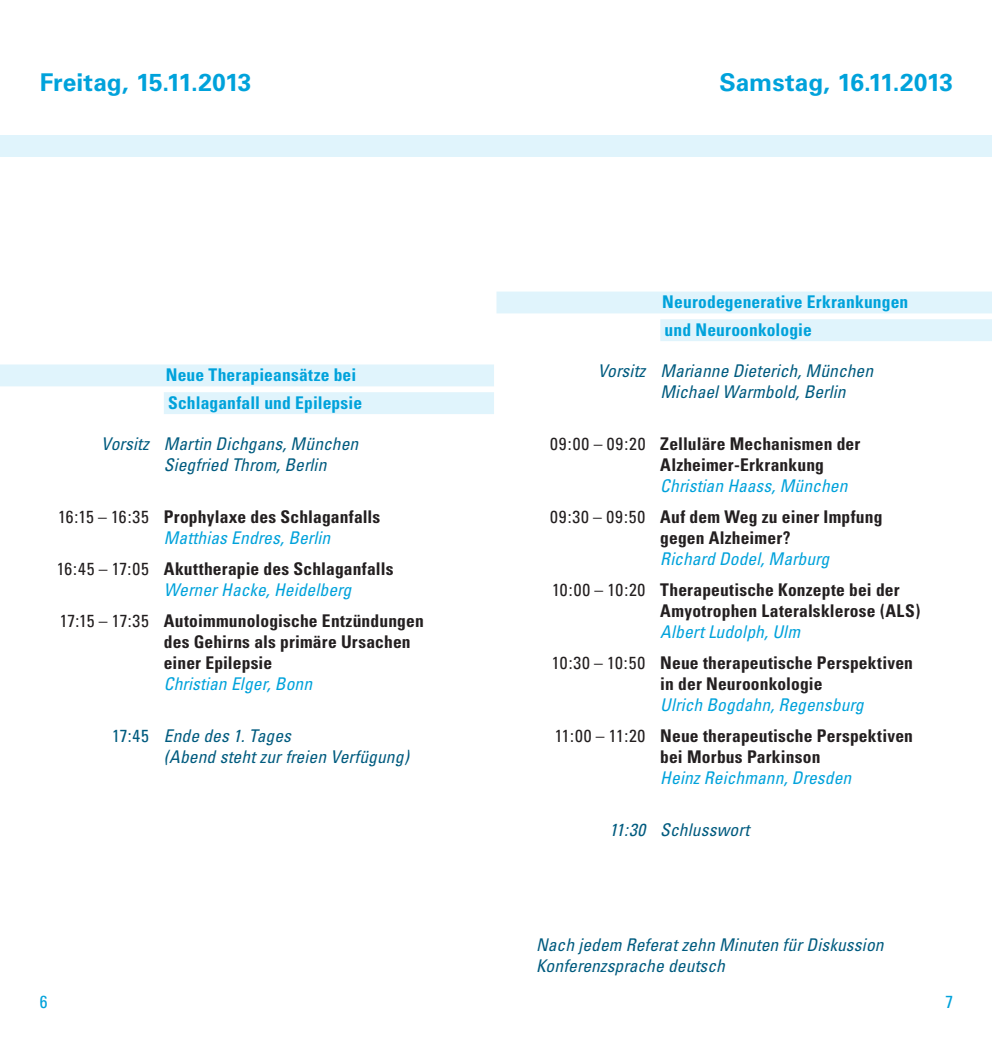
<style>
.page{position:relative;width:993px;height:1042px;background:#fff}
.page>*{position:absolute;margin:0;border:0;box-sizing:border-box;transform-origin:0 0}
.t1{font:700 24.5px "Univers";letter-spacing:-.005em;color:#00a2db}
.t2{font:700 condensed 17.5px/21px "Univers";letter-spacing:.01em;color:#231f20}
.t3{font:italic condensed 17.5px/21px "Univers";letter-spacing:.005em;color:#005b7f}
.t4{font:700 condensed 17.5px/27.7px "Univers";letter-spacing:.01em;color:#00a2db}
.t5{font:italic condensed 17.5px "Univers";letter-spacing:.005em;color:#00a2db}
.t6{font:condensed 17.5px "Univers";color:#00a2db}
.s1{font-weight:400}
.s2{font-weight:400;font-style:italic;color:#00a2db}
.s3{font-style:normal}
</style>
<div class="page">
<div style="left:496px;top:135px;width:494px;height:22px;background:#e0f4fc"></div>
<div style="left:0;top:135px;width:496px;height:22px;background:#e0f4fc"></div>
<div style="left:0;top:364px;width:494px;height:22px;background:#e0f4fc"></div>
<div style="left:164px;top:392px;width:330px;height:22px;background:#e0f4fc"></div>
<div style="left:496px;top:291px;width:494px;height:22px;background:#e0f4fc"></div>
<div style="left:660px;top:319px;width:330px;height:22px;background:#e0f4fc"></div>
<h1 class="t1" style="left:40px;top:68px;width:213px">Freitag, 15.11.2013</h1>
<h1 class="t1" style="left:719px;top:68px;width:235px">Samstag, 16.11.2013</h1>
<p class="t4" style="left:166px;top:361px;width:198px">Neue Therapieansätze bei<br>Schlaganfall und Epilepsie</p>
<p class="t3" style="left:164px;top:433px;width:196px;text-indent:-62px">Vorsitz Martin Dichgans, München<br>Siegfried Throm, Berlin</p>
<p class="t2" style="left:164px;top:506px;width:218px;text-indent:-106px"><span class="s1">16:15 – 16:35</span> Prophylaxe des Schlaganfalls<br><span class="s2">Matthias Endres, Berlin</span></p>
<p class="t2" style="left:164px;top:558px;width:231px;text-indent:-107px"><span class="s1">16:45 – 17:05</span> Akuttherapie des Schlaganfalls<br><span class="s2">Werner Hacke, Heidelberg</span></p>
<p class="t2" style="left:164px;top:610px;width:261px;text-indent:-104px"><span class="s1">17:15 – 17:35</span> Autoimmunologische Entzündungen des Gehirns als primäre Ursachen einer Epilepsie</p>
<p class="t5" style="left:164px;top:672px;width:150px">Christian Elger, Bonn</p>
<p class="t3" style="left:164px;top:725px;width:247px;text-indent:-52px"><span class="s3">17:45</span> Ende des 1. Tages<br>(Abend steht zur freien Verfügung)</p>
<p class="t4" style="left:662px;top:288px;width:247px">Neurodegenerative Erkrankungen und Neuroonkologie</p>
<p class="t3" style="left:660px;top:360px;width:214px;text-indent:-62px">Vorsitz Marianne Dieterich, München<br>Michael Warmbold, Berlin</p>
<p class="t2" style="left:660px;top:433px;width:201px;text-indent:-110px"><span class="s1">09:00 – 09:20</span> Zelluläre Mechanismen der<br>Alzheimer-Erkrankung</p>
<p class="t2" style="left:550px;top:470px;width:334px;line-height:31px;text-indent:110px"><span class="s2">Christian Haass, München<br></span><span class="s1">09:30 – 09:50</span> Auf dem Weg zu einer Impfung</p>
<p class="t2" style="left:660px;top:527px;width:132px">gegen Alzheimer?</p>
<p class="t2" style="left:552px;top:543px;width:349px;line-height:31px;text-indent:108px"><span class="s2">Richard Dodel, Marburg<br></span><span class="s1">10:00 – 10:20</span> Therapeutische Konzepte bei der</p>
<p class="t2" style="left:660px;top:600px;width:261px">Amyotrophen Lateralsklerose (ALS)</p>
<p class="t2" style="left:551px;top:616px;width:362px;line-height:31px;text-align:center"><span class="s2">Albert Ludolph, Ulm<br></span><span class="s1">10:30 – 10:50</span> Neue therapeutische Perspektiven</p>
<p class="t2" style="left:660px;top:673px;width:164px">in der Neuroonkologie</p>
<p class="t2" style="left:554px;top:689px;width:359px;line-height:31px;text-indent:106px"><span class="s2">Ulrich Bogdahn, Regensburg<br></span><span class="s1">11:00 – 11:20</span> Neue therapeutische Perspektiven</p>
<p class="t2" style="left:660px;top:746px;width:162px">bei Morbus Parkinson</p>
<p class="t5" style="left:660px;top:766px;width:192px">Heinz Reichmann, Dresden</p>
<p class="t3" style="left:609px;top:818px;width:141px">11:30 Schlusswort</p>
<p class="t3" style="left:536px;top:933px;width:349px">Nach jedem Referat zehn Minuten für Diskussion<br>Konferenzsprache deutsch</p>
<p class="t6" style="left:40px;top:991px;width:9px">6</p>
<p class="t6" style="left:945px;top:991px;width:9px">7</p>
</div>
